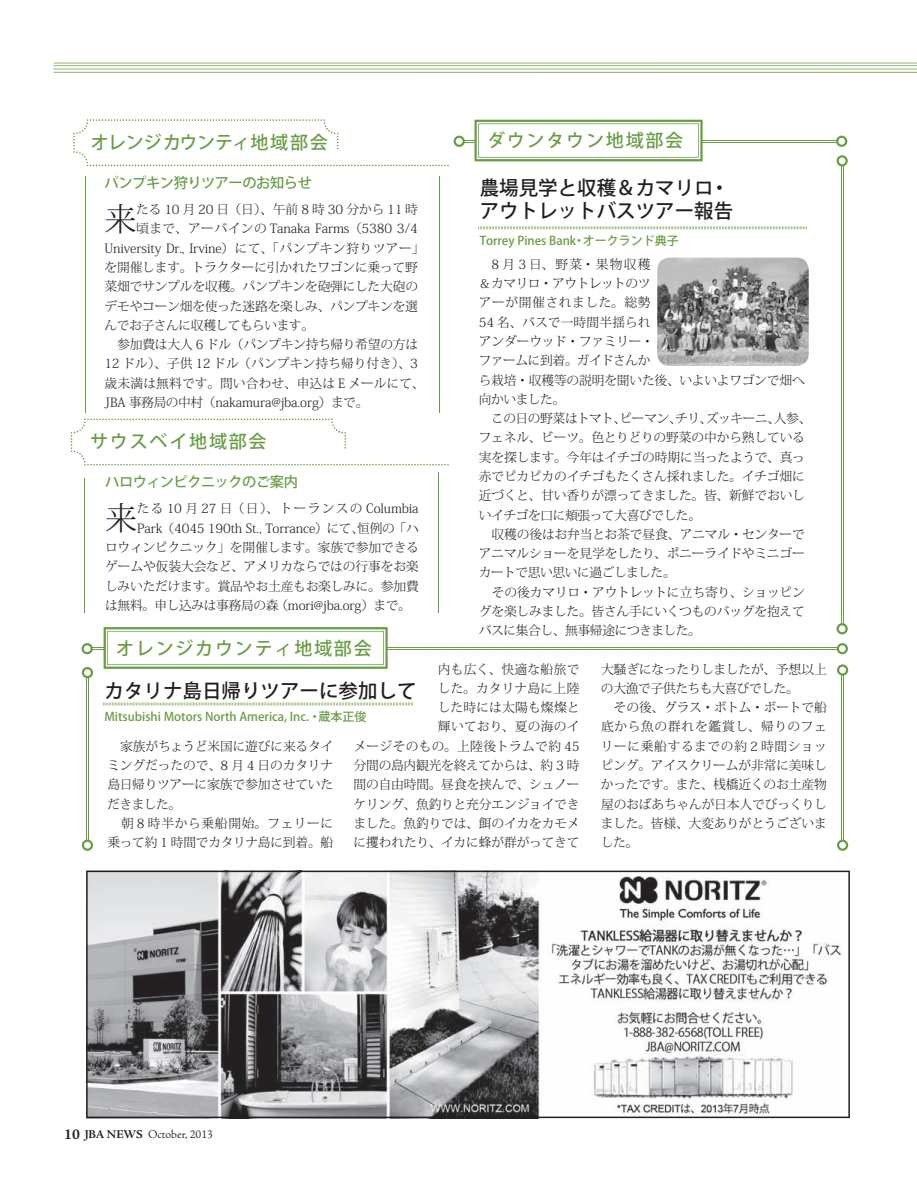
<style>
.page{position:relative;width:917px;height:1190px;background:#fff}
.page>*{position:absolute;margin:0;border:0;box-sizing:border-box;transform-origin:0 0}
.t1{font:300 32.1px "Koz Min Pro";color:#231f20}
.t2{font:500 19.5px/22.6px "Koz Go Pro";color:#231f20}
.t3{font:500 18px "Koz Go Pro";letter-spacing:.1em;color:#699d45}
.t4{font:500 18px "Koz Go Pro";color:#699d45}
.t5{font:500 14.25px "Koz Go Pro";letter-spacing:-.035em;color:#699d45}
.t6{font:300 12.75px/19.4px "Koz Min Pro";letter-spacing:-.015em;color:#231f20}
.t7{font:300 12.75px "Koz Min Pro";letter-spacing:.005em;color:#231f20}
.t8{font:300 12.75px "Koz Min Pro";letter-spacing:.01em;color:#231f20}
.t9{font:300 12.75px "Koz Min Pro";letter-spacing:-.035em;color:#231f20}
.t10{font:500 12px "Koz Go Pro";color:#699d45}
.t11{font:300 12px "Adobe Jenson Pro";color:#231f20}
.s1{font-weight:700;font-size:15px}
.s2{font-weight:700}
</style>
<div class="page">
<svg style="left:86px;top:870px;width:764px;height:248px"></svg>
<svg style="left:71px;top:418px;width:378px;height:47px"></svg>
<hr style="left:85px;top:176px;width:1px;height:237px;background:#699d45">
<hr style="left:440px;top:176px;width:1px;height:237px;background:#699d45">
<hr style="left:84px;top:478px;width:1px;height:135px;background:#699d45">
<hr style="left:438px;top:472px;width:1px;height:141px;background:#699d45">
<hr style="left:464px;top:142px;width:373px;height:1px;background:#699d45">
<hr style="left:464px;top:140px;width:373px;height:1px;background:#699d45">
<svg style="left:836px;top:136px;width:11px;height:11px"></svg>
<svg style="left:73px;top:119px;width:392px;height:47px"></svg>
<hr style="left:92px;top:649px;width:746px;height:1px;background:#699d45">
<hr style="left:92px;top:647px;width:746px;height:1px;background:#699d45">
<svg style="left:837px;top:643px;width:11px;height:11px"></svg>
<svg style="left:82px;top:643px;width:11px;height:11px"></svg>
<svg style="left:474px;top:120px;width:229px;height:41px"></svg>
<svg style="left:104px;top:627px;width:284px;height:42px"></svg>
<hr style="left:843px;top:165px;width:1px;height:459px;background:#699d45">
<hr style="left:841px;top:165px;width:1px;height:459px;background:#699d45">
<svg style="left:836px;top:155px;width:12px;height:11px"></svg>
<svg style="left:836px;top:623px;width:12px;height:11px"></svg>
<hr style="left:88px;top:677px;width:1px;height:163px;background:#699d45">
<hr style="left:86px;top:677px;width:1px;height:163px;background:#699d45">
<svg style="left:82px;top:667px;width:11px;height:11px"></svg>
<svg style="left:82px;top:839px;width:11px;height:12px"></svg>
<hr style="left:843px;top:674px;width:1px;height:166px;background:#699d45">
<hr style="left:841px;top:674px;width:1px;height:166px;background:#699d45">
<svg style="left:837px;top:664px;width:11px;height:11px"></svg>
<svg style="left:837px;top:839px;width:11px;height:12px"></svg>
<svg style="left:478px;top:226px;width:329px;height:3px"></svg>
<svg style="left:103px;top:702px;width:310px;height:3px"></svg>
<img style="left:657px;top:258px;width:152px;height:108px">
<svg style="left:53px;top:62px;width:864px;height:11px"></svg>
<h3 class="t4" style="left:91px;top:131px;width:239px">オレンジカウンティ地域部会</h3>
<p class="t5" style="left:105px;top:174px;width:209px">パンプキン狩りツアーのお知らせ</p>
<h1 class="t1" style="left:105px;top:197px;width:34px">来</h1>
<p class="t6" style="left:136px;top:199px;width:283px">たる 10 月 20 日（日）、午前 8 時 30 分から 11 時</p>
<p class="t6" style="left:136px;top:219px;width:283px">頃まで、アーバインの Tanaka Farms（5380 3/4</p>
<p class="t6" style="left:105px;top:238px;width:321px">University Dr., Irvine）にて、「パンプキン狩りツアー」</p>
<p class="t6" style="left:105px;top:257px;width:315px">を開催します。トラクターに引かれたワゴンに乗って野</p>
<p class="t6" style="left:105px;top:276px;width:315px">菜畑でサンプルを収穫。パンプキンを砲弾にした大砲の</p>
<p class="t6" style="left:105px;top:296px;width:315px">デモやコーン畑を使った迷路を楽しみ、パンプキンを選</p>
<p class="t9" style="left:105px;top:316px;width:211px">んでお子さんに収穫してもらいます。</p>
<p class="t6" style="left:105px;top:334px;width:315px">　参加費は大人 6 ドル（パンプキン持ち帰り希望の方は</p>
<p class="t7" style="left:104px;top:355px;width:315px">12 ドル）、子供 12 ドル（パンプキン持ち帰り付き）、3</p>
<p class="t8" style="left:105px;top:374px;width:322px">歳未満は無料です。問い合わせ、申込は E メールにて、</p>
<p class="t6" style="left:105px;top:392px;width:265px">JBA 事務局の中村（nakamura@jba.org）まで。</p>
<h3 class="t3" style="left:90px;top:430px;width:178px">サウスベイ地域部会</h3>
<p class="t5" style="left:105px;top:473px;width:194px">ハロウィンピクニックのご案内</p>
<h1 class="t1" style="left:105px;top:496px;width:34px">来</h1>
<p class="t6" style="left:137px;top:498px;width:283px">たる 10 月 27 日（日）、トーランスの Columbia</p>
<p class="t6" style="left:137px;top:518px;width:283px">Park（4045 190th St., Torrance）にて、恒例の「ハ</p>
<p class="t6" style="left:105px;top:537px;width:315px">ロウィンピクニック」を開催します。家族で参加できる</p>
<p class="t6" style="left:105px;top:556px;width:315px">ゲームや仮装大会など、アメリカならではの行事をお楽</p>
<p class="t6" style="left:105px;top:576px;width:315px">しみいただけます。賞品やお土産もお楽しみに。参加費</p>
<p class="t6" style="left:105px;top:595px;width:307px">は無料。申し込みは事務局の森 （mori@jba.org）まで。</p>
<h3 class="t3" style="left:116px;top:636px;width:257px">オレンジカウンティ地域部会</h3>
<h3 class="t3" style="left:487px;top:129px;width:198px">ダウンタウン地域部会</h3>
<h2 class="t2" style="left:480px;top:177px;width:255px">農場見学と収穫＆カマリロ・アウトレットバスツアー報告</h2>
<p class="t10" style="left:480px;top:232px;width:201px">Torrey Pines Bank・オークランド典子</p>
<p class="t6" style="left:479px;top:254px;width:334px">　8 月 3 日、野菜・果物収穫<br>＆カマリロ・アウトレットのツ<br>アーが開催されました。総勢<br>54 名、バスで一時間半揺られ<br>アンダーウッド・ファミリー・<br>ファームに到着。ガイドさんか<br>ら栽培・収穫等の説明を聞いた後、いよいよワゴンで畑へ向かいました。<br>　この日の野菜はトマト、ピーマン、チリ、ズッキーニ、人参、フェネル、ビーツ。色とりどりの野菜の中から熟している実を探します。今年はイチゴの時期に当ったようで、真っ赤でピカピカのイチゴもたくさん採れました。イチゴ畑に近づくと、甘い香りが漂ってきました。皆、新鮮でおいしいイチゴを口に頬張って大喜びでした。<br>　収穫の後はお弁当とお茶で昼食、アニマル・センターでアニマルショーを見学をしたり、ポニーライドやミニゴーカートで思い思いに過ごしました。<br>　その後カマリロ・アウトレットに立ち寄り、ショッピングを楽しみました。皆さん手にいくつものバッグを抱えてバスに集合し、無事帰途につきました。</p>
<p class="t6" style="left:354px;top:659px;width:228px;text-align:right">内も広く、快適な船旅で<br>した。カタリナ島に上陸<br>した時には太陽も燦燦と<br>輝いており、夏の海のイ<br>メージそのもの。上陸後トラムで約 45分間の島内観光を終えてからは、約 3 時間の自由時間。昼食を挟んで、シュノーケリング、魚釣りと充分エンジョイできました。魚釣りでは、餌のイカをカモメに攫われたり、イカに蜂が群がってきて</p>
<p class="t6" style="left:601px;top:659px;width:228px">大騒ぎになったりしましたが、予想以上の大漁で子供たちも大喜びでした。<br>　その後、グラス・ボトム・ボートで船底から魚の群れを鑑賞し、帰りのフェリーに乗船するまでの約 2 時間ショッピング。アイスクリームが非常に美味しかったです。また、桟橋近くのお土産物屋のおばあちゃんが日本人でびっくりしました。皆様、大変ありがとうございました。</p>
<h2 class="t2" style="left:105px;top:680px;width:314px">カタリナ島日帰りツアーに参加して</h2>
<p class="t10" style="left:105px;top:708px;width:263px">Mitsubishi Motors North America, Inc. ・蔵本正俊</p>
<p class="t6" style="left:107px;top:736px;width:228px;text-indent:13px">家族がちょうど米国に遊びに来るタイミングだったので、8 月 4 日のカタリナ島日帰りツアーに家族で参加させていただきました。<br>　朝 8 時半から乗船開始。フェリーに乗って約 1 時間でカタリナ島に到着。船</p>
<p class="t11" style="left:64px;top:1127px;width:150px"><span class="s1">10</span> <span class="s2">JBA NEWS</span> October, 2013</p>
</div>
